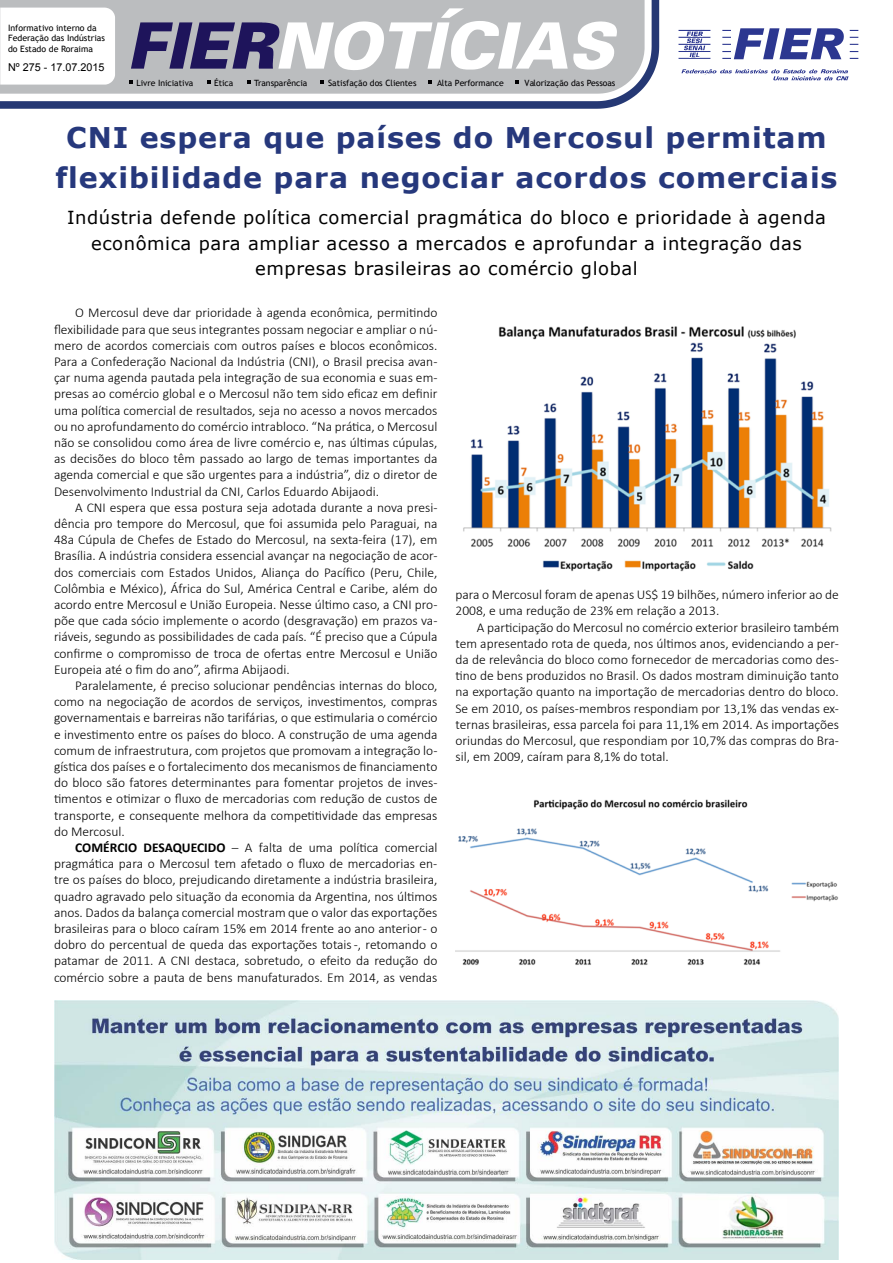
<style>
.page{position:relative;width:893px;height:1263px;background:#fff}
.page>*{position:absolute;margin:0;border:0;box-sizing:border-box;transform-origin:0 0}
.t1{font:700 28.5px/40.5px "Verdana";letter-spacing:.03em;color:#26387c;text-align:center}
.t2{font:18px/25.5px "Verdana";letter-spacing:.03em;color:#000;text-align:center}
.t3{font:300 13.5px/16.2px "Calibri";color:#000;text-align:justify}
.t4{font:10.8px "Arial";color:#000}
.t5{font:8.7px/10.5px "Trebuchet MS";color:#000}
.t6{font:8.55px "Trebuchet MS";color:#010002}
.s1{font-weight:700}
</style>
<div class="page">
<svg style="left:0;top:0;width:659px;height:109px;fill:#bbbdbf"></svg>
<svg style="left:678px;top:28px;width:180px;height:52px"></svg>
<img style="left:54px;top:1000px;width:785px;height:260px">
<img style="left:463px;top:326px;width:369px;height:246px">
<img style="left:455px;top:799px;width:383px;height:166px">
<p class="t5" style="left:8px;top:23px;width:98px">Informativo interno da<br>Federação das Indústrias do Estado de Roraima</p>
<p class="t4" style="left:8px;top:60px;width:98px">Nº 275 - 17.07.2015</p>
<p class="t6" style="left:136px;top:78px;width:59px">Livre Iniciativa</p>
<p class="t6" style="left:214px;top:78px;width:21px">Ética</p>
<p class="t6" style="left:254px;top:78px;width:55px">Transparência</p>
<p class="t6" style="left:328px;top:78px;width:90px">Satisfação dos Clientes</p>
<p class="t6" style="left:437px;top:78px;width:68px">Alta Performance</p>
<p class="t6" style="left:525px;top:78px;width:92px">Valorização das Pessoas</p>
<h1 class="t1" style="left:55px;top:117px;width:784px">CNI espera que países do Mercosul permitam flexibilidade para negociar acordos comerciais</h1>
<h2 class="t2" style="left:67px;top:205px;width:760px">Indústria defende política comercial pragmática do bloco e prioridade à agenda econômica para ampliar acesso a mercados e aprofundar a integração das empresas brasileiras ao comércio global</h2>
<p class="t3" style="left:54px;top:305px;width:385px;text-indent:21px">O Mercosul deve dar prioridade à agenda econômica, permitindo flexibilidade para que seus integrantes possam negociar e ampliar o nú&shy;mero de acordos comerciais com outros países e blocos econômicos.<br>Para a Confederação Nacional da Indústria (CNI), o Brasil precisa avan&shy;çar numa agenda pautada pela integração de sua economia e suas em&shy;presas ao comércio global e o Mercosul não tem sido eficaz em definir uma política comercial de resultados, seja no acesso a novos mercados ou no aprofundamento do comércio intrabloco. “Na prática, o Mercosul não se consolidou como área de livre comércio e, nas últimas cúpulas, as decisões do bloco têm passado ao largo de temas importantes da agenda comercial e que são urgentes para a indústria”, diz o diretor de Desenvolvimento Industrial da CNI, Carlos Eduardo Abijaodi.</p>
<p class="t3" style="left:54px;top:499px;width:385px;text-indent:21px">A CNI espera que essa postura seja adotada durante a nova presi&shy;dência pro tempore do Mercosul, que foi assumida pelo Paraguai, na 48a Cúpula de Chefes de Estado do Mercosul, na sexta-feira (17), em Brasília. A indústria considera essencial avançar na negociação de acor&shy;dos comerciais com Estados Unidos, Aliança do Pacífico (Peru, Chile, Colômbia e México), África do Sul, América Central e Caribe, além do acordo entre Mercosul e União Europeia. Nesse último caso, a CNI pro&shy;põe que cada sócio implemente o acordo (desgravação) em prazos va&shy;riáveis, segundo as possibilidades de cada país. “É preciso que a Cúpula confirme o compromisso de troca de ofertas entre Mercosul e União Europeia até o fim do ano”, afirma Abijaodi.</p>
<p class="t3" style="left:54px;top:677px;width:385px;text-indent:21px">Paralelamente, é preciso solucionar pendências internas do bloco, como na negociação de acordos de serviços, investimentos, compras governamentais e barreiras não tarifárias, o que estimularia o comércio e investimento entre os países do bloco. A construção de uma agenda comum de infraestrutura, com projetos que promovam a integração lo&shy;gística dos países e o fortalecimento dos mecanismos de financiamento do bloco são fatores determinantes para fomentar projetos de inves&shy;timentos e otimizar o fluxo de mercadorias com redução de custos de transporte, e consequente melhora da competitividade das empresas do Mercosul.</p>
<p class="t3" style="left:54px;top:839px;width:385px;text-indent:21px"><span class="s1">COMÉRCIO DESAQUECIDO</span> – A falta de uma política comercial pragmática para o Mercosul tem afetado o fluxo de mercadorias en&shy;tre os países do bloco, prejudicando diretamente a indústria brasileira, quadro agravado pelo situação da economia da Argentina, nos últimos anos. Dados da balança comercial mostram que o valor das exportações brasileiras para o bloco caíram 15% em 2014 frente ao ano anterior - o dobro do percentual de queda das exportações totais -, retomando o patamar de 2011. A CNI destaca, sobretudo, o efeito da redução do comércio sobre a pauta de bens manufaturados. Em 2014, as vendas</p>
<p class="t3" style="left:455px;top:586px;width:385px">para o Mercosul foram de apenas US$ 19 bilhões, número inferior ao de<br>2008, e uma redução de 23% em relação a 2013.</p>
<p class="t3" style="left:455px;top:619px;width:385px;text-indent:21px">A participação do Mercosul no comércio exterior brasileiro também tem apresentado rota de queda, nos últimos anos, evidenciando a per&shy;da de relevância do bloco como fornecedor de mercadorias como des&shy;tino de bens produzidos no Brasil. Os dados mostram diminuição tanto na exportação quanto na importação de mercadorias dentro do bloco.<br>Se em 2010, os países-membros respondiam por 13,1% das vendas ex&shy;ternas brasileiras, essa parcela foi para 11,1% em 2014. As importações oriundas do Mercosul, que respondiam por 10,7% das compras do Bra&shy;sil, em 2009, caíram para 8,1% do total.</p>
</div>
